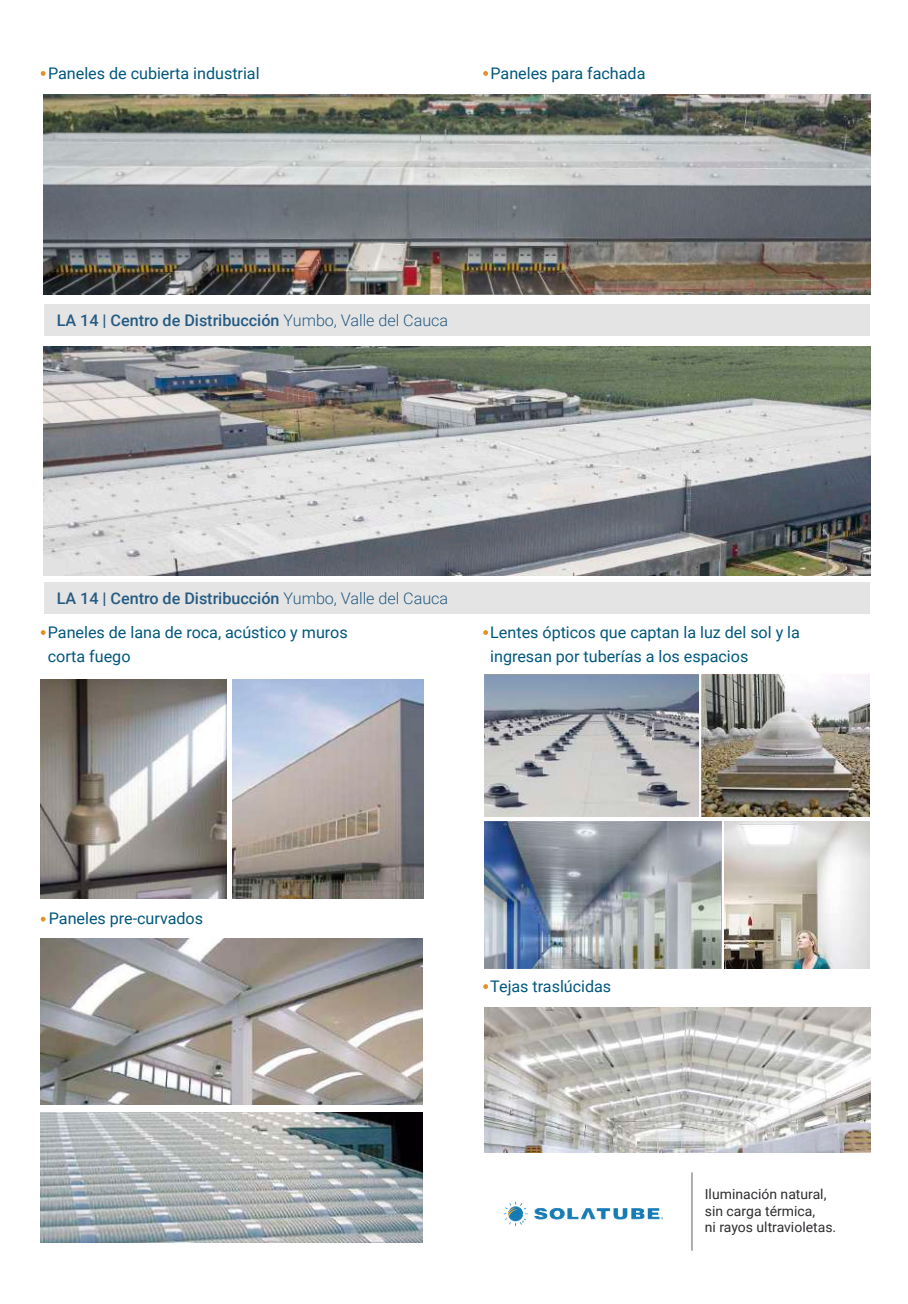
<style>
.page{position:relative;width:908px;height:1304px;background:#fff}
.page>*{position:absolute;margin:0;border:0;box-sizing:border-box;transform-origin:0 0}
.t1{font:16px/24px "Roboto";color:#00577d}
.t2{font:500 16px "Roboto";color:#255b82}
.t3{font:13.8px/16.6px "Roboto";color:#302d30}
.s1{font-weight:300}
</style>
<div class="page">
<img style="left:503px;top:1201px;width:161px;height:26px">
<hr style="left:691px;top:1172px;width:1px;height:79px;background:#5f5f5f">
<img style="left:724px;top:821px;width:144px;height:147px">
<img style="left:484px;top:821px;width:237px;height:148px">
<img style="left:484px;top:674px;width:384px;height:142px">
<img style="left:41px;top:680px;width:185px;height:218px">
<img style="left:232px;top:680px;width:191px;height:218px">
<img style="left:41px;top:938px;width:381px;height:166px">
<img style="left:41px;top:1112px;width:381px;height:130px">
<svg style="left:41px;top:917px;width:5px;height:5px"></svg>
<svg style="left:41px;top:630px;width:5px;height:5px"></svg>
<svg style="left:483px;top:630px;width:5px;height:5px"></svg>
<svg style="left:483px;top:984px;width:5px;height:5px"></svg>
<svg style="left:41px;top:71px;width:5px;height:5px"></svg>
<svg style="left:483px;top:71px;width:5px;height:5px"></svg>
<img style="left:484px;top:1008px;width:386px;height:144px">
<img style="left:44px;top:346px;width:826px;height:229px">
<img style="left:44px;top:94px;width:826px;height:201px">
<div style="left:44px;top:582px;width:825px;height:32px;background:#e4e4e4"></div>
<div style="left:44px;top:305px;width:825px;height:31px;background:#e4e4e4"></div>
<p class="t1" style="left:48px;top:61px;width:213px">Paneles de cubierta industrial</p>
<p class="t1" style="left:490px;top:61px;width:156px">Paneles para fachada</p>
<p class="t2" style="left:57px;top:310px;width:393px">LA 14 | Centro de Distribucción <span class="s1">Yumbo, Valle del Cauca</span></p>
<p class="t2" style="left:57px;top:587px;width:393px">LA 14 | Centro de Distribucción <span class="s1">Yumbo, Valle del Cauca</span></p>
<p class="t1" style="left:48px;top:620px;width:301px">Paneles de lana de roca, acústico y muros corta fuego</p>
<p class="t1" style="left:490px;top:620px;width:311px">Lentes ópticos que captan la luz del sol y la ingresan por tuberías a los espacios</p>
<p class="t1" style="left:49px;top:906px;width:156px">Paneles pre-curvados</p>
<p class="t1" style="left:490px;top:974px;width:122px">Tejas traslúcidas</p>
<p class="t3" style="left:704px;top:1185px;width:133px">Iluminación natural, sin carga térmica,<br>ni rayos ultravioletas.</p>
</div>
